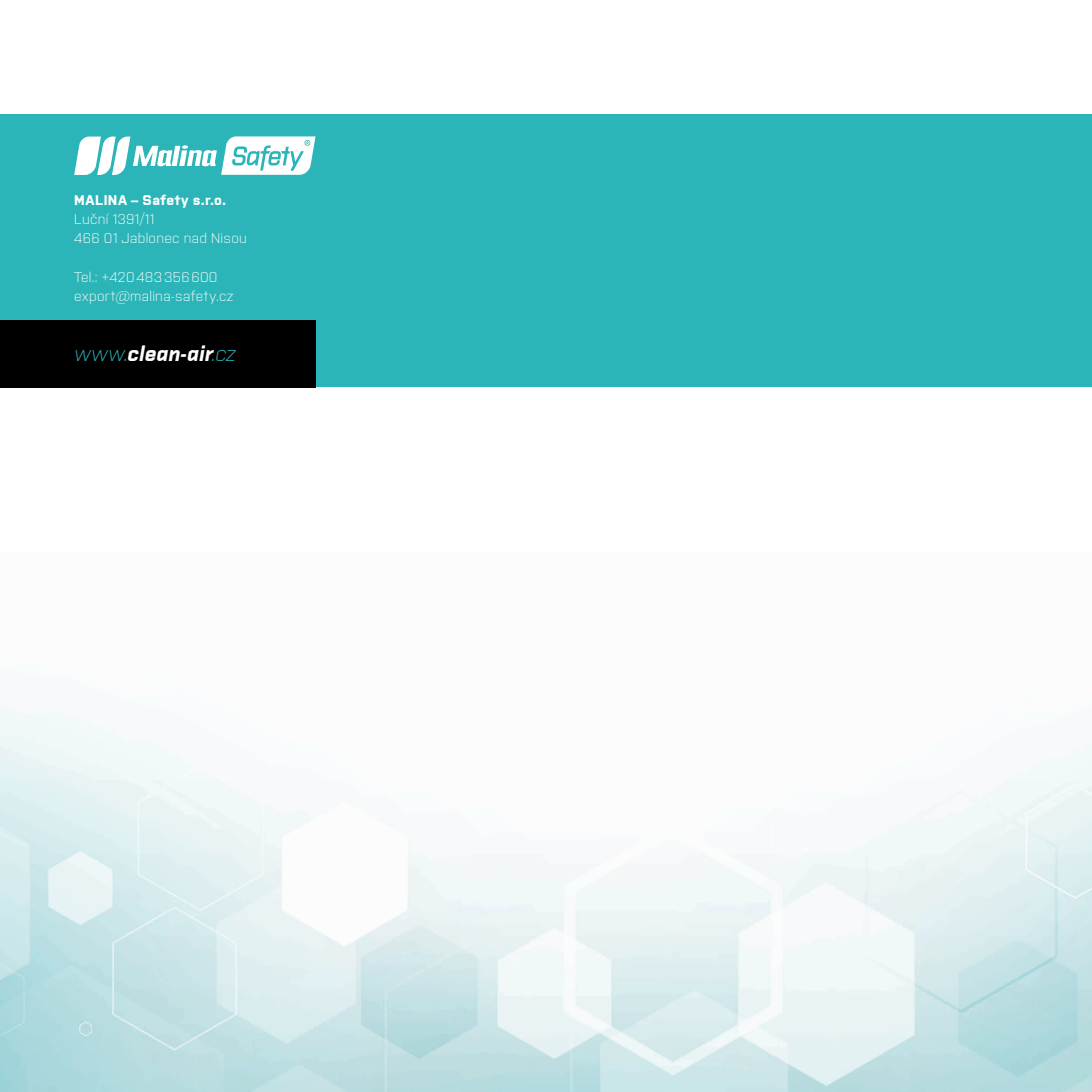
<style>
.page{position:relative;width:1092px;height:1092px;background:#fff}
.page>*{position:absolute;margin:0;border:0;box-sizing:border-box;transform-origin:0 0}
.běžný_text{font:italic 700 21px "Purista";letter-spacing:.005em;color:#fff}
.běžný_text-2{font:300 14px "Purista";letter-spacing:.02em;color:#fff}
.běžný_text-3{font:700 14px "Purista";letter-spacing:.04em;color:#fff}
.s1{font-weight:300;color:#2cb5b8}
</style>
<div class="page">
<div style="left:0;top:114px;width:1091px;height:273px;background:#2cb5b8"></div>
<div style="left:0;top:320px;width:315px;height:67px;background:#000"></div>
<img style="left:0;top:706px;width:1091px;height:385px">
<svg style="left:74px;top:136px;width:241px;height:39px"></svg>
<p class="běžný_text-3" style="left:74px;top:189px;width:153px">MALINA – Safety s.r.o.</p>
<p class="běžný_text-2" style="left:74px;top:209px;width:81px">Luční 1391/11</p>
<p class="běžný_text-2" style="left:74px;top:228px;width:174px">466 01 Jablonec nad Nisou</p>
<p class="běžný_text-2" style="left:74px;top:266px;width:145px">Tel.: +420483356600</p>
<p class="běžný_text-2" style="left:74px;top:286px;width:161px">export@malina-safety.cz</p>
<p class="běžný_text" style="left:74px;top:338px;width:163px"><span class="s1">www.</span>clean-air<span class="s1">.cz</span></p>
</div>
